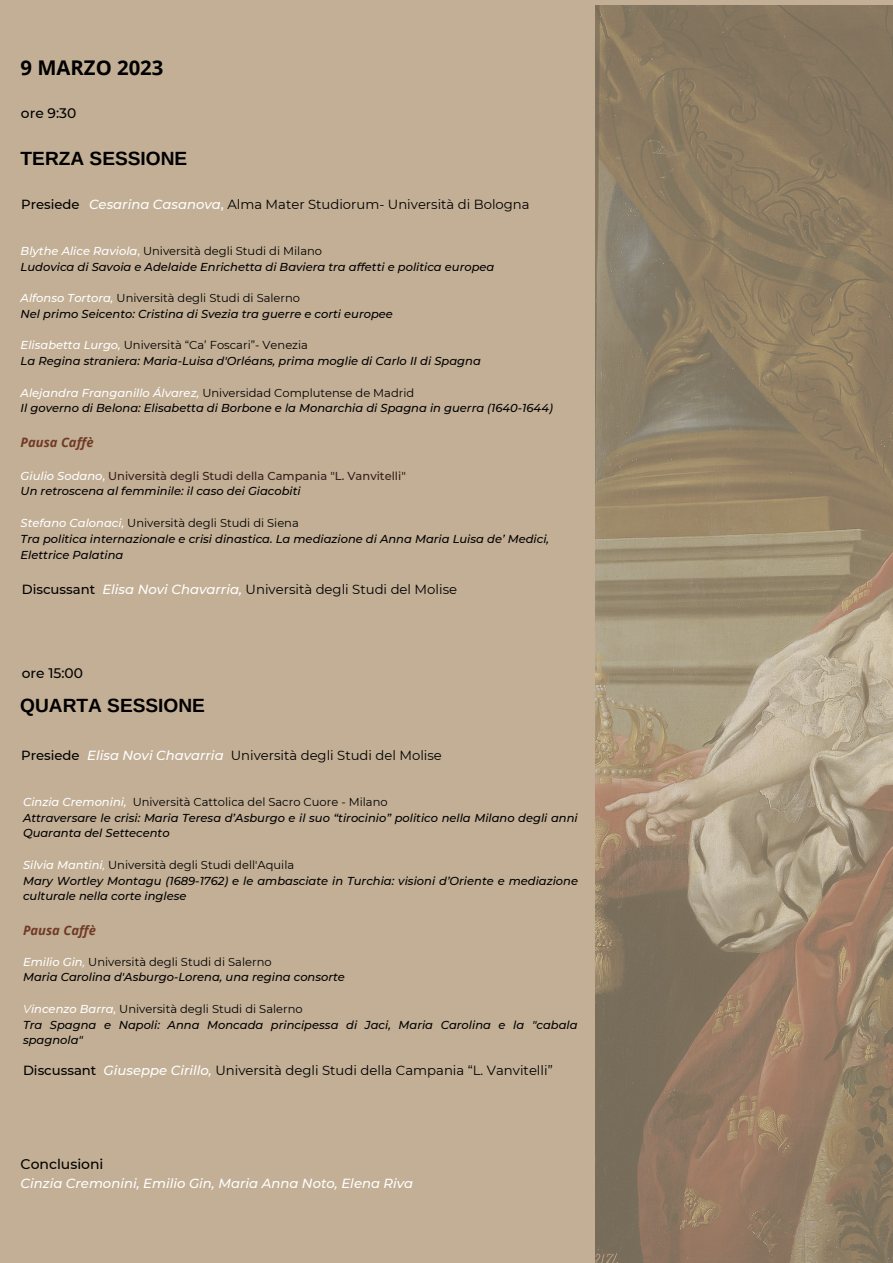
<style>
.page{position:relative;width:893px;height:1263px;background:#c2af95}
.page>*{position:absolute;margin:0;border:0;box-sizing:border-box;transform-origin:0 0}
.t1{font:700 20.25px "Open Sans";color:#000}
.t2{font:700 19.12px "Arimo";color:#000}
.t3{font:500 13.95px "Montserrat";color:#000}
.t4{font:500 13.8px "Montserrat";color:#000}
.t5{font:13.2px "Montserrat";color:#000}
.t6{font:italic 500 13.2px "Montserrat";color:#fff}
.t7{font:italic 700 12.98px "Open Sans";color:#713a25}
.t8{font:italic 500 11.48px/15.8px "Montserrat";color:#000}
.t9{font:500 11.48px/15.8px "Montserrat";color:#351e1c}
.s1{font-weight:500}
.s2{font-weight:500;font-style:italic;color:#fff}
.s3{font-weight:500;color:#fff}
.s4{color:#fff}
.s5{font-style:normal;color:#fff}
.s6{font-weight:400;font-style:normal}
.s7{font-style:italic;color:#fff}
.s8{font-style:italic;color:#000}
.s9{font-weight:400;color:#fff}
</style>
<div class="page">
<img style="left:595px;top:5px;width:298px;height:1258px">
<h1 class="t1" style="left:21px;top:53px;width:144px">9 MARZO 2023</h1>
<p class="t4" style="left:21px;top:105px;width:57px">ore 9:30</p>
<h2 class="t2" style="left:21px;top:148px;width:168px">TERZA SESSIONE</h2>
<p class="t5" style="left:21px;top:196px;width:510px"><span class="s1">Presiede</span> <span class="s2">Cesarina Casanova</span><span class="s3">,</span> Alma Mater Studiorum- Università di Bologna</p>
<p class="t8" style="left:21px;top:243px;width:475px"><span class="s4">Blythe Alice Raviola</span><span class="s5">,</span> <span class="s6">Università degli Studi di Milano<br></span>Ludovica di Savoia e Adelaide Enrichetta di Baviera tra affetti e politica europea</p>
<p class="t8" style="left:21px;top:290px;width:374px"><span class="s4">Alfonso Tortora,</span> <span class="s6">Università degli Studi di Salerno<br></span>Nel primo Seicento: Cristina di Svezia tra guerre e corti europee</p>
<p class="t8" style="left:21px;top:337px;width:462px"><span class="s4">Elisabetta Lurgo,</span> <span class="s6">Università “Ca’ Foscari”- Venezia<br></span>La Regina straniera: Maria-Luisa d'Orléans, prima moglie di Carlo II di Spagna</p>
<p class="t8" style="left:21px;top:385px;width:534px"><span class="s4">Alejandra Franganillo Álvarez,</span> <span class="s6">Universidad Complutense de Madrid<br></span>Il governo di Belona: Elisabetta di Borbone e la Monarchia di Spagna in guerra (1640-1644)</p>
<p class="t7" style="left:21px;top:433px;width:74px">Pausa Caffè</p>
<p class="t9" style="left:21px;top:468px;width:387px"><span class="s7">Giulio Sodano</span><span class="s4">,</span> Università degli Studi della Campania "L. Vanvitelli"<br><span class="s8">Un retroscena al femminile: il caso dei Giacobiti</span></p>
<p class="t8" style="left:21px;top:515px;width:530px"><span class="s4">Stefano Calonaci,</span> <span class="s6">Università degli Studi di Siena<br></span>Tra politica internazionale e crisi dinastica. La mediazione di Anna Maria Luisa de’ Medici,<br>Elettrice Palatina</p>
<p class="t5" style="left:22px;top:581px;width:437px"><span class="s1">Discussant</span> <span class="s2">Elisa Novi Chavarria,</span> Università degli Studi del Molise</p>
<p class="t4" style="left:22px;top:665px;width:63px">ore 15:00</p>
<h2 class="t2" style="left:20px;top:695px;width:186px">QUARTA SESSIONE</h2>
<p class="t5" style="left:21px;top:747px;width:422px"><span class="s1">Presiede</span> <span class="s2">Elisa Novi Chavarria</span> Università degli Studi del Molise</p>
<p class="t8" style="left:23px;top:794px;width:556px"><span class="s4">Cinzia Cremonini,</span> <span class="s6">Università Cattolica del Sacro Cuore - Milano<br></span>Attraversare le crisi: Maria Teresa d’Asburgo e il suo “tirocinio” politico nella Milano degli anni<br>Quaranta del Settecento</p>
<p class="t8" style="left:23px;top:857px;width:556px"><span class="s4">Silvia Mantini</span><span class="s9">,</span> <span class="s6">Università degli Studi dell'Aquila<br></span>Mary Wortley Montagu (1689-1762) e le ambasciate in Turchia: visioni d’Oriente e mediazione culturale nella corte inglese</p>
<p class="t7" style="left:23px;top:921px;width:74px">Pausa Caffè</p>
<p class="t8" style="left:23px;top:954px;width:323px"><span class="s4">Emilio Gin</span><span class="s9">,</span> <span class="s6">Università degli Studi di Salerno<br></span>Maria Carolina d'Asburgo-Lorena, una regina consorte</p>
<p class="t8" style="left:23px;top:1001px;width:556px"><span class="s9">V</span><span class="s4">incenzo Barra,</span> <span class="s6">Università degli Studi di Salerno<br></span>Tra Spagna e Napoli: Anna Moncada principessa di Jaci, Maria Carolina e la "cabala spagnola"</p>
<p class="t5" style="left:23px;top:1062px;width:531px"><span class="s1">Discussant</span> <span class="s2">Giuseppe Cirillo,</span> Università degli Studi della Campania “L. Vanvitelli”</p>
<p class="t3" style="left:21px;top:1156px;width:84px">Conclusioni</p>
<p class="t6" style="left:21px;top:1175px;width:394px">Cinzia Cremonini, Emilio Gin, Maria Anna Noto, Elena Riva</p>
</div>
